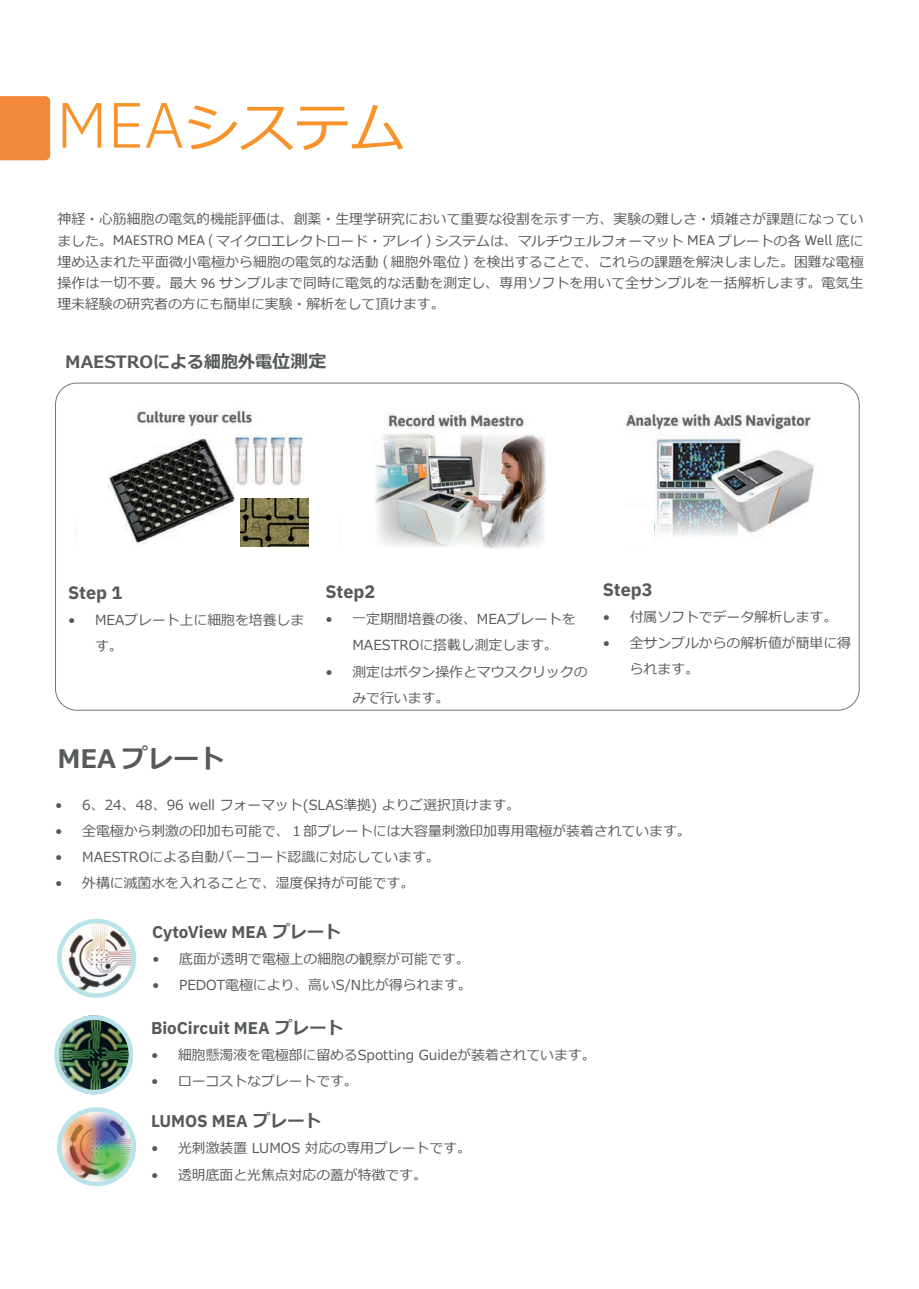
<style>
.page{position:relative;width:919px;height:1289px;background:#fff}
.page>*{position:absolute;margin:0;border:0;box-sizing:border-box;transform-origin:0 0}
.t1{font:55.35px "Meiryo";color:#f7932a}
.t2{font:700 25.5px "Meiryo";color:#575a5b}
.t3{font:700 18px "IBM Plex Sans";letter-spacing:-.005em;color:#575a5b}
.t4{font:700 16.95px "IBM Plex Sans";color:#575a5b}
.t5{font:700 16.95px "Meiryo";color:#575a5b}
.t6{font:13.8px/21.3px "Meiryo";color:#575a5b}
.t7{font:italic 13.8px "Meiryo";color:#575a5b}
.s1{font-family:"IBM Plex Sans";font-weight:300;font-size:63.75px}
.s2{font-family:"Asap"}
.s3{font-size:18px}
.s4{font-family:"Meiryo"}
.s5{font-style:italic}
</style>
<div class="page">
<img style="left:60px;top:921px;width:75px;height:73px;border-radius:37px">
<div style="left:57px;top:918px;width:79px;height:79px;border:4px solid #b9e3ea;border-radius:50%"></div>
<img style="left:59px;top:1016px;width:70px;height:78px">
<div style="left:54px;top:1015px;width:79px;height:79px;border:4px solid #b9e3ea;border-radius:50%"></div>
<img style="left:61px;top:1109px;width:74px;height:74px">
<div style="left:57px;top:1107px;width:79px;height:79px;border:4px solid #b9e3ea;border-radius:50%"></div>
<img style="left:77px;top:410px;width:737px;height:137px">
<div style="left:341px;top:453px;width:171px;height:101px;background:#fff"></div>
<img style="left:374px;top:432px;width:129px;height:21px">
<img style="left:503px;top:432px;width:43px;height:39px">
<img style="left:512px;top:471px;width:34px;height:78px">
<img style="left:374px;top:453px;width:138px;height:96px">
<div style="left:78px;top:512px;width:43px;height:39px;background:#fff"></div>
<div style="left:610px;top:508px;width:43px;height:39px;background:#fff"></div>
<img style="left:240px;top:499px;width:69px;height:47px">
<div style="left:0;top:96px;width:50px;height:64px;background:#f38938"></div>
<h1 class="t1" style="left:56px;top:89px;width:350px"><span class="s1">MEA</span>システム</h1>
<p class="t6" style="left:57px;top:209px;width:807px;text-align:justify">神経・心筋細胞の電気的機能評価は、創薬・生理学研究において重要な役割を示す一方、実験の難しさ・煩雑さが課題になっていました。<span class="s2">MAESTRO MEA (</span> マイクロエレクトロード・アレイ <span class="s2">)</span> システムは、マルチウェルフォーマット <span class="s2">MEA</span> プレートの各 <span class="s2">Well</span> 底に埋め込まれた平面微小電極から細胞の電気的な活動 <span class="s2">(</span> 細胞外電位 <span class="s2">)</span> を検出することで、これらの課題を解決しました。困難な電極操作は一切不要。最大 <span class="s2">96</span> サンプルまで同時に電気的な活動を測定し、専用ソフトを用いて全サンプルを一括解析します。電気生理未経験の研究者の方にも簡単に実験・解析をして頂けます。</p>
<p class="t5" style="left:65px;top:350px;width:262px">MAESTROによる細胞外電<span class="s3">位測定</span></p>
<h3 class="t3" style="left:68px;top:578px;width:56px">Step 1</h3>
<p class="t6" style="left:95px;top:607px;width:211px;line-height:26.1px;text-indent:-27px">• MEAプレート上に細胞を培養します。</p>
<h2 class="t2" style="left:57px;top:741px;width:169px">MEA プレート</h2>
<h3 class="t3" style="left:325px;top:577px;width:51px">Step2</h3>
<p class="t6" style="left:352px;top:607px;width:224px;line-height:26.1px;text-indent:-27px">• 一定期間培養の後、MEAプレートを<br>MAESTROに搭載し測定します。</p>
<p class="t6" style="left:352px;top:659px;width:236px;line-height:26.1px;text-indent:-27px">• 測定はボタン操作とマウスクリックのみで行います。</p>
<h3 class="t3" style="left:602px;top:575px;width:51px">Step3</h3>
<p class="t6" style="left:602px;top:607px;width:236px">• 付属ソフトでデータ解析します。</p>
<p class="t6" style="left:629px;top:631px;width:223px;line-height:26.1px;text-indent:-27px">• 全サンプルからの解析値が簡単に得られます。</p>
<p class="t6" style="left:55px;top:794px;width:466px">• 6、24、48、96 well フォーマット(SLAS準拠) よりご選択頂けます。</p>
<p class="t6" style="left:55px;top:821px;width:637px">• 全電極から刺激の印加も可能で、１部プレートには大容量刺激印加専用電極が装着されています。</p>
<p class="t6" style="left:55px;top:847px;width:386px">• MAESTROによる自動バーコード認識に対応しています。</p>
<p class="t6" style="left:55px;top:873px;width:360px">• 外構に滅菌水を入れることで、湿度保持が可能です。</p>
<p class="t4" style="left:152px;top:918px;width:190px">CytoView MEA <span class="s4">プレート</span></p>
<p class="t7" style="left:152px;top:949px;width:319px">• 底面が透明で電極上の細胞の観察が可能です。</p>
<p class="t6" style="left:152px;top:975px;width:321px">• PEDOT<span class="s5">電極により、高い</span>S/N比が得られます。</p>
<p class="t4" style="left:151px;top:1014px;width:194px">BioCircuit MEA <span class="s4">プレート</span></p>
<p class="t6" style="left:151px;top:1044px;width:446px">• 細胞懸濁液を電極部に留めるSpotting Guideが装着されています。</p>
<p class="t6" style="left:151px;top:1070px;width:208px">• ローコストなプレートです。</p>
<p class="t4" style="left:151px;top:1107px;width:172px">LUMOS MEA <span class="s4">プレート</span></p>
<p class="t6" style="left:151px;top:1138px;width:321px">• 光刺激装置 LUMOS 対応の専用プレートです。</p>
<p class="t6" style="left:151px;top:1164px;width:277px">• 透明底面と光焦点対応の蓋が特徴です。</p>
</div>
